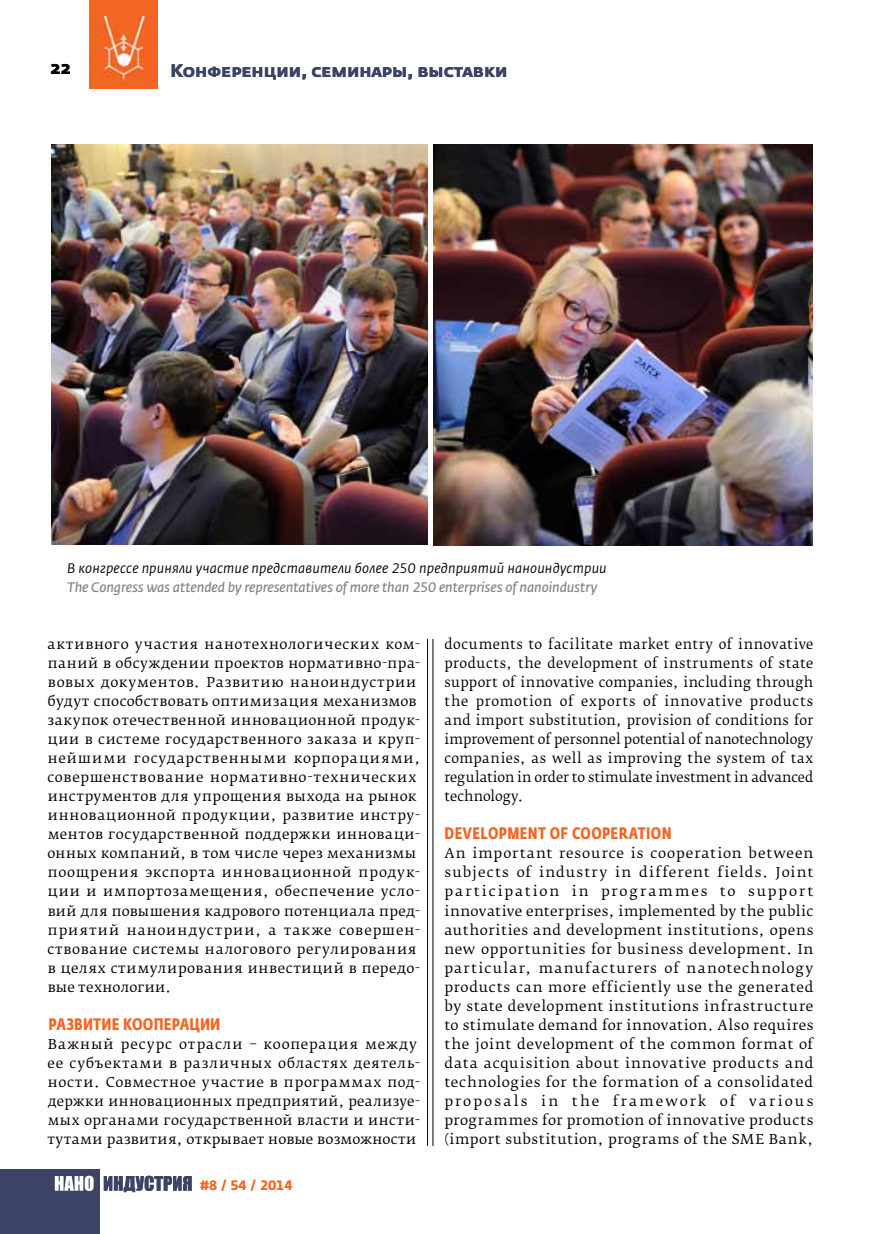
<style>
.page{position:relative;width:881px;height:1234px;background:#fff}
.page>*{position:absolute;margin:0;border:0;box-sizing:border-box;transform-origin:0 0}
.t1{font:700 18px "Fedra Sans Alt Pro";color:#3d4366}
.t2{font:700 18px "Fedra Sans Alt Pro";color:#000}
.t3{font:700 16.5px "Fedra Sans Cond Pro";letter-spacing:.02em;color:#f26522}
.t4{font:italic 13.65px "Fedra Sans Pro";letter-spacing:-.005em;color:#808285}
.t5{font:italic 13.65px "Fedra Sans Pro";letter-spacing:.015em;color:#000}
.t6{font:13.5px/19px "Fedra Serif B Pro";letter-spacing:.04em;color:#000}
.t7{font:700 13.5px "Fedra Sans Alt Pro";color:#f26522}
</style>
<div class="page">
<svg style="left:89px;top:0;width:69px;height:89px;fill:#f26522"></svg>
<div style="left:0;top:1169px;width:99px;height:64px;background:#3d4366"></div>
<svg style="left:55px;top:1175px;width:39px;height:15px"></svg>
<svg style="left:104px;top:1175px;width:87px;height:16px"></svg>
<hr style="left:427px;top:638px;width:1px;height:507px;background:#000">
<hr style="left:432px;top:638px;width:1px;height:507px;background:#000">
<img style="left:52px;top:144px;width:375px;height:400px">
<img style="left:433px;top:144px;width:379px;height:402px">
<h1 class="t2" style="left:50px;top:56px;width:22px">22</h1>
<h1 class="t1" style="left:170px;top:60px;width:338px">Конференции, семинары, выставки</h1>
<p class="t5" style="left:67px;top:559px;width:541px">В конгрессе приняли участие представители более 250 предприятий наноиндустрии</p>
<p class="t4" style="left:67px;top:578px;width:531px">The Congress was attended by representatives of more than 250 enterprises of nanoindustry</p>
<p class="t6" style="left:47px;top:634px;width:374px">активного участия нанотехнологических ком&shy;паний в обсуждении проектов нормативно-пра&shy;вовых документов. Развитию наноиндустрии будут способствовать оптимизация механизмов закупок отечественной инновационной продук&shy;ции в системе государственного заказа и круп&shy;нейшими государственными корпорациями, совершенствование нормативно-технических инструментов для упрощения выхода на рынок инновационной продукции, развитие инстру&shy;ментов государственной поддержки инноваци&shy;онных компаний, в том числе через механизмы поощрения экспорта инновационной продук&shy;ции и импортозамещения, обеспечение усло&shy;вий для повышения кадрового потенциала пред&shy;приятий наноиндустрии, а также совершен&shy;ствование системы налогового регулирования в целях стимулирования инвестиций в передо&shy;вые технологии.</p>
<p class="t3" style="left:48px;top:1013px;width:173px">РАЗВИТИЕ КООПЕРАЦИИ</p>
<p class="t6" style="left:47px;top:1034px;width:374px">Важный ресурс отрасли – кооперация между ее субъектами в различных областях деятель&shy;ности. Совместное участие в программах под&shy;держки инновационных предприятий, реализуе&shy;мых органами государственной власти и инсти&shy;тутами развития, открывает новые возможности</p>
<p class="t7" style="left:200px;top:1175px;width:94px">#8 / 54 / 2014</p>
<p class="t6" style="left:444px;top:634px;width:370px;text-align:justify">documents to facilitate market entry of innovative products, the development of instruments of state support of innovative companies, including through the promotion of exports of innovative products and import substitution, provision of conditions for improvement of personnel potential of nanotechnology companies, as well as improving the system of tax regulation in order to stimulate investment in advanced technology.</p>
<p class="t3" style="left:444px;top:823px;width:228px">DEVELOPMENT OF COOPERATION</p>
<p class="t6" style="left:444px;top:844px;width:370px;text-align:justify">An important resource is cooperation between subjects of industry in different fields. Joint participation in programmes to support innovative enterprises, implemented by the public authorities and development institutions, opens new opportunities for business development. In particular, manufacturers of nanotechnology products can more efficiently use the generated by state development institutions infrastructure to stimulate demand for innovation. Also requires the joint development of the common format of data acquisition about innovative products and technologies for the formation of a consolidated proposals in the framework of various programmes for promotion of innovative products (import substitution, programs of the SME Bank,</p>
</div>
